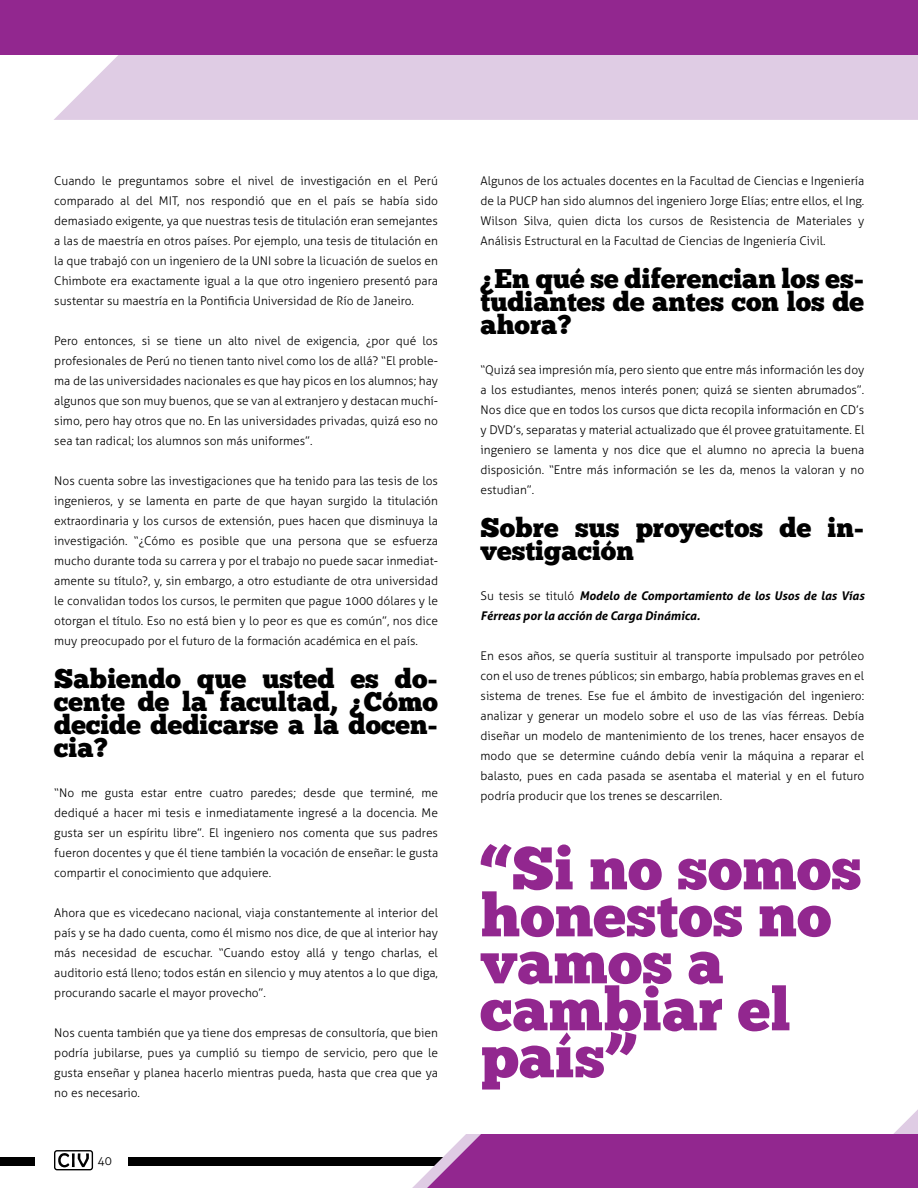
<style>
.page{position:relative;width:918px;height:1188px;background:#fff}
.page>*{position:absolute;margin:0;border:0;box-sizing:border-box;transform-origin:0 0}
.t1{font:60px/47px "Chunk Five";color:#92278f}
.t2{font:27px/23px "Chunk Five";color:#000;text-align:justify}
.t3{font:300 12px/20px "Aller";color:#000;text-align:justify}
.t4{font:italic 700 12px/20px "Aller";color:#000}
.s1{font-weight:300;font-style:normal}
</style>
<div class="page">
<div style="left:54px;top:54px;width:864px;height:66px;background:#dfcce4"></div>
<div style="left:0;top:0;width:918px;height:54px;background:#92278f"></div>
<div style="left:129px;top:1157px;width:789px;height:9px;background:#000"></div>
<svg style="left:54px;top:1150px;width:39px;height:20px"></svg>
<div style="left:0;top:1157px;width:35px;height:9px;background:#000"></div>
<svg style="left:412px;top:1109px;width:506px;height:79px"></svg>
<p class="t3" style="left:54px;top:171px;width:385px">Cuando le preguntamos sobre el nivel de investigación en el Perú comparado al del MIT, nos respondió que en el país se había sido demasiado exigente, ya que nuestras tesis de titulación eran semejantes a las de maestría en otros países. Por ejemplo, una tesis de titulación en la que trabajó con un ingeniero de la UNI sobre la licuación de suelos en Chimbote era exactamente igual a la que otro ingeniero presentó para sustentar su maestría en la Pontificia Universidad de Río de Janeiro.</p>
<p class="t3" style="left:54px;top:331px;width:385px">Pero entonces, si se tiene un alto nivel de exigencia, ¿por qué los profesionales de Perú no tienen tanto nivel como los de allá? “El proble&shy;ma de las universidades nacionales es que hay picos en los alumnos; hay algunos que son muy buenos, que se van al extranjero y destacan muchí&shy;simo, pero hay otros que no. En las universidades privadas, quizá eso no sea tan radical; los alumnos son más uniformes”.</p>
<p class="t3" style="left:54px;top:471px;width:385px">Nos cuenta sobre las investigaciones que ha tenido para las tesis de los ingenieros, y se lamenta en parte de que hayan surgido la titulación extraordinaria y los cursos de extensión, pues hacen que disminuya la investigación. “¿Cómo es posible que una persona que se esfuerza mucho durante toda su carrera y por el trabajo no puede sacar inmediat&shy;amente su título?, y, sin embargo, a otro estudiante de otra universidad le convalidan todos los cursos, le permiten que pague 1000 dólares y le otorgan el título. Eso no está bien y lo peor es que es común”, nos dice muy preocupado por el futuro de la formación académica en el país.</p>
<h2 class="t2" style="left:54px;top:667px;width:385px">Sabiendo que usted es do&shy;cente de la facultad, ¿Cómo decide dedicarse a la docen&shy;cia?</h2>
<p class="t3" style="left:54px;top:783px;width:385px">“No me gusta estar entre cuatro paredes; desde que terminé, me dediqué a hacer mi tesis e inmediatamente ingresé a la docencia. Me gusta ser un espíritu libre”. El ingeniero nos comenta que sus padres fueron docentes y que él tiene también la vocación de enseñar: le gusta compartir el conocimiento que adquiere.</p>
<p class="t3" style="left:54px;top:903px;width:385px">Ahora que es vicedecano nacional, viaja constantemente al interior del país y se ha dado cuenta, como él mismo nos dice, de que al interior hay más necesidad de escuchar. “Cuando estoy allá y tengo charlas, el auditorio está lleno; todos están en silencio y muy atentos a lo que diga, procurando sacarle el mayor provecho”.</p>
<p class="t3" style="left:54px;top:1022px;width:385px">Nos cuenta también que ya tiene dos empresas de consultoría, que bien podría jubilarse, pues ya cumplió su tiempo de servicio, pero que le gusta enseñar y planea hacerlo mientras pueda, hasta que crea que ya no es necesario.</p>
<p class="t3" style="left:97px;top:1151px;width:16px">40</p>
<p class="t3" style="left:481px;top:171px;width:385px">Algunos de los actuales docentes en la Facultad de Ciencias e Ingeniería de la PUCP han sido alumnos del ingeniero Jorge Elías; entre ellos, el Ing.<br>Wilson Silva, quien dicta los cursos de Resistencia de Materiales y Análisis Estructural en la Facultad de Ciencias de Ingeniería Civil.</p>
<h2 class="t2" style="left:481px;top:267px;width:385px">¿En qué se diferencian los es&shy;tudiantes de antes con los de ahora?</h2>
<p class="t3" style="left:481px;top:360px;width:385px">“Quizá sea impresión mía, pero siento que entre más información les doy a los estudiantes, menos interés ponen; quizá se sienten abrumados”.<br>Nos dice que en todos los cursos que dicta recopila información en CD’s y DVD’s, separatas y material actualizado que él provee gratuitamente. El ingeniero se lamenta y nos dice que el alumno no aprecia la buena disposición. “Entre más información se les da, menos la valoran y no estudian”.</p>
<h2 class="t2" style="left:481px;top:516px;width:385px">Sobre sus proyectos de in&shy;vestigación</h2>
<p class="t4" style="left:481px;top:586px;width:385px"><span class="s1">Su tesis se tituló</span> Modelo de Comportamiento de los Usos de las Vías<br>Férreas por la acción de Carga Dinámica.</p>
<p class="t3" style="left:481px;top:646px;width:385px">En esos años, se quería sustituir al transporte impulsado por petróleo con el uso de trenes públicos; sin embargo, había problemas graves en el sistema de trenes. Ese fue el ámbito de investigación del ingeniero: analizar y generar un modelo sobre el uso de las vías férreas. Debía diseñar un modelo de mantenimiento de los trenes, hacer ensayos de modo que se determine cuándo debía venir la máquina a reparar el balasto, pues en cada pasada se asentaba el material y en el futuro podría producir que los trenes se descarrilen.</p>
<h1 class="t1" style="left:481px;top:845px;width:383px">“Si no somos honestos no vamos a cambiar el país”</h1>
</div>
